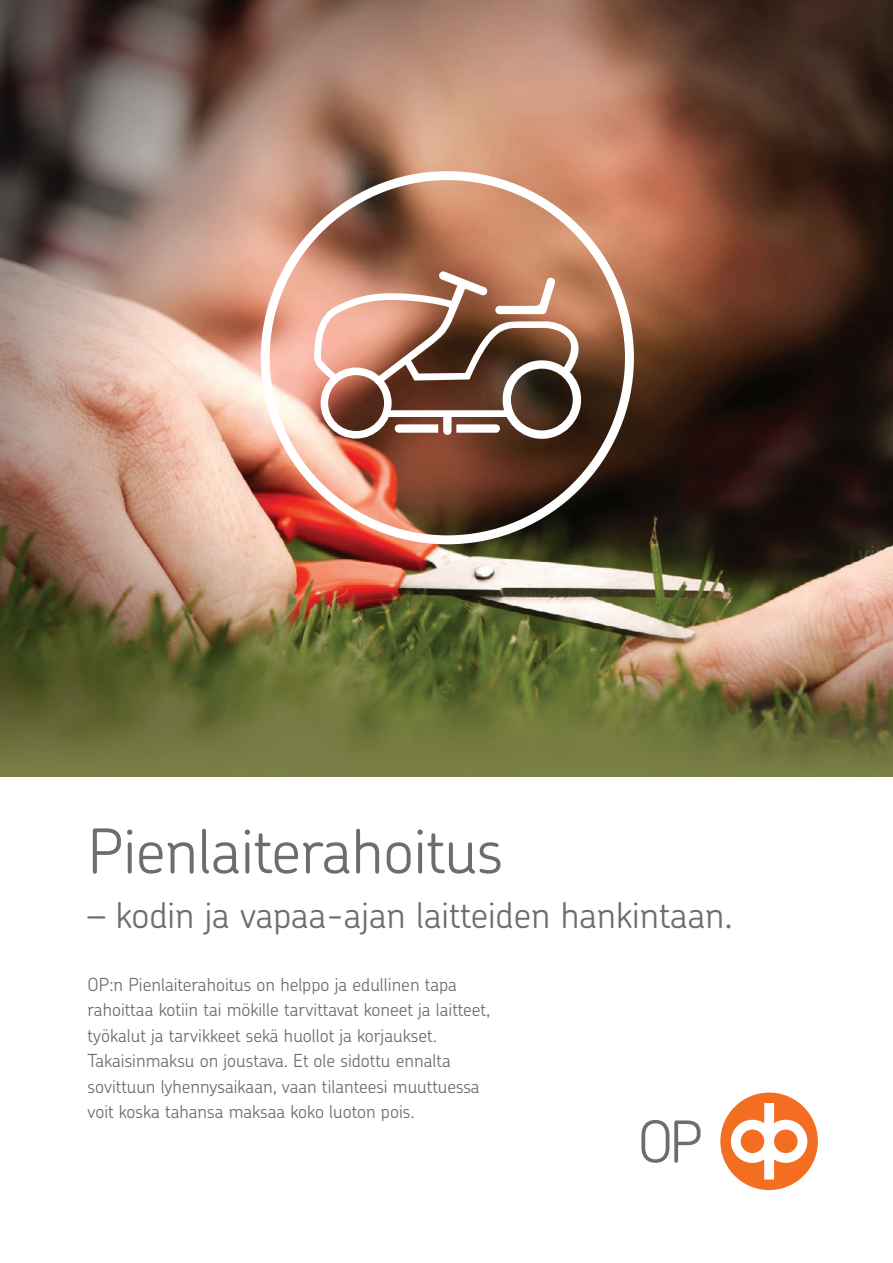
<style>
.page{position:relative;width:893px;height:1263px;background:#fff}
.page>*{position:absolute;margin:0;border:0;box-sizing:border-box;transform-origin:0 0}
.t1{font:300 61.5px "OP Chevin Pro";letter-spacing:-.005em;color:#6c6d70}
.t2{font:300 57.3px "Chevin Std";color:#6c6d70}
.t3{font:300 36px "OP Chevin Pro";color:#6c6d70}
.t4{font:300 18px/25.5px "OP Chevin Pro";color:#6c6d70}
</style>
<div class="page">
<img style="left:0;top:0;width:893px;height:776px">
<div style="left:720px;top:1092px;width:98px;height:98px;background:#f36e21;border-radius:50%"></div>
<svg style="left:731px;top:1103px;width:76px;height:76px"></svg>
<img style="left:261px;top:171px;width:373px;height:373px">
<svg style="left:314px;top:271px;width:269px;height:168px"></svg>
<h1 class="t1" style="left:88px;top:809px;width:417px">Pienlaiterahoitus</h1>
<h3 class="t3" style="left:88px;top:890px;width:647px">– kodin ja vapaa-ajan laitteiden hankintaan.</h3>
<p class="t4" style="left:88px;top:971px;width:404px">OP:n Pienlaiterahoitus on helppo ja edullinen tapa rahoittaa kotiin tai mökille tarvittavat koneet ja laitteet, työkalut ja tarvikkeet sekä huollot ja korjaukset.<br>Takaisinmaksu on joustava. Et ole sidottu ennalta sovittuun lyhennysaikaan, vaan tilanteesi muuttuessa voit koska tahansa maksaa koko luoton pois.</p>
<h2 class="t2" style="left:637px;top:1103px;width:67px">OP</h2>
</div>
